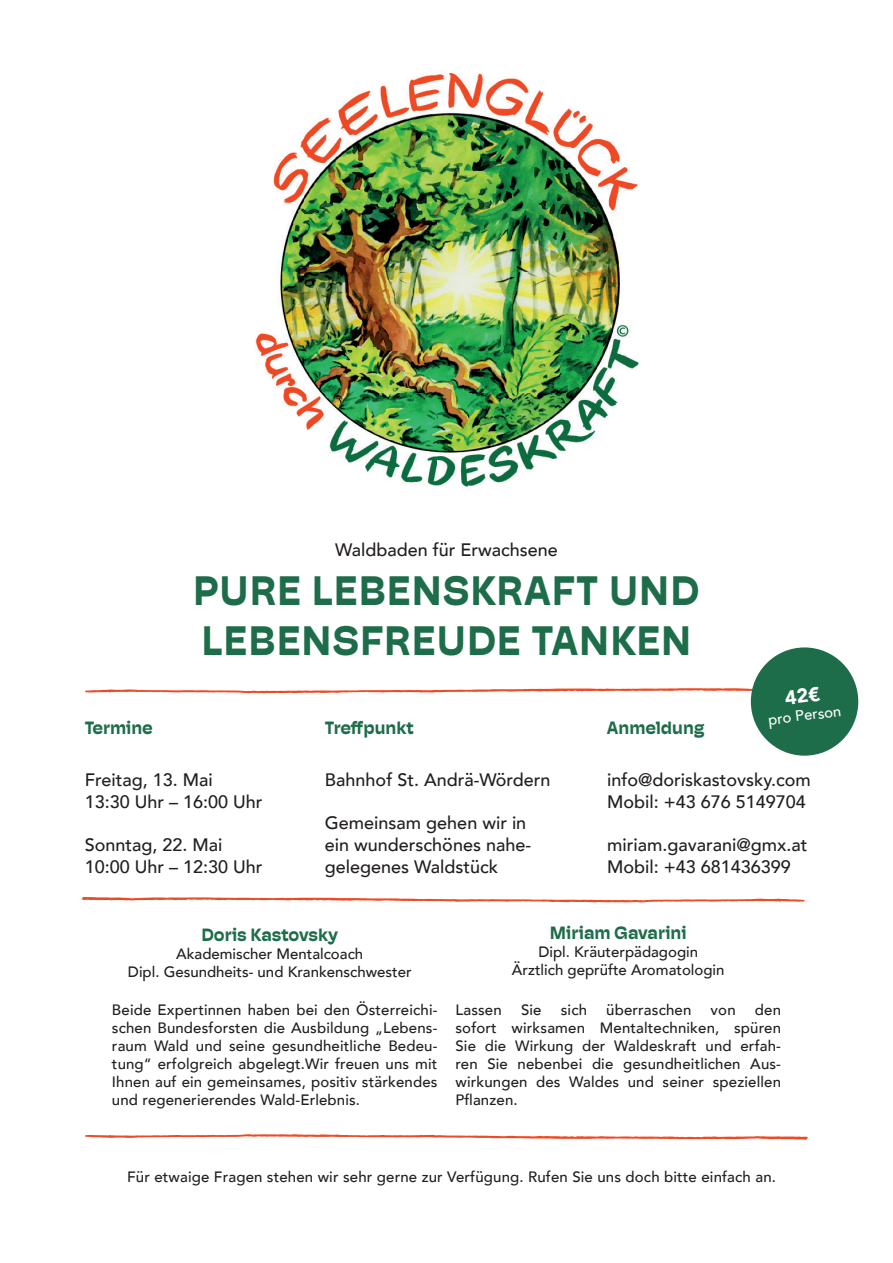
<style>
.page{position:relative;width:893px;height:1263px;background:#fff}
.page>*{position:absolute;margin:0;border:0;box-sizing:border-box;transform-origin:0 0}
.t1{font:700 41.7px/49.9px "Hoss Sharp";letter-spacing:.02em;color:#1e6d4a}
.t2{font:500 18px/21.6px "Avenir";color:#231f20}
.t3{font:700 18px "Hoss Sharp";color:#1e6d4a}
.t4{font:500 15px/18px "Avenir";letter-spacing:.01em;color:#231f20;text-align:justify}
.t5{font:500 14.85px "Avenir";color:#fff}
</style>
<div class="page">
<svg style="left:82px;top:897px;width:723px;height:5px"></svg>
<svg style="left:85px;top:1134px;width:723px;height:6px"></svg>
<img style="left:255px;top:72px;width:384px;height:416px">
<div style="left:751px;top:647px;width:107px;height:109px;background:#1e6d4a;border-radius:50%"></div>
<svg style="left:85px;top:687px;width:668px;height:18px"></svg>
<p class="t2" style="left:335px;top:538px;width:224px">Waldbaden für Erwachsene</p>
<h1 class="t1" style="left:193px;top:565px;width:508px">PURE LEBENSKRAFT UND<br>LEBENSFREUDE TANKEN</h1>
<p class="t3" style="left:85px;top:717px;width:70px">Termine</p>
<p class="t3" style="left:325px;top:717px;width:90px">Treffpunkt</p>
<p class="t3" style="left:607px;top:717px;width:99px">Anmeldung</p>
<p class="t5" style="left:767px;top:707px;width:75px;rotate:-7deg">pro Person</p>
<p class="t2" style="left:85px;top:768px;width:179px">Freitag, 13. Mai<br>13:30 Uhr – 16:00 Uhr</p>
<p class="t2" style="left:85px;top:833px;width:179px">Sonntag, 22. Mai<br>10:00 Uhr – 12:30 Uhr</p>
<p class="t2" style="left:325px;top:768px;width:227px">Bahnhof St. Andrä-Wördern</p>
<p class="t2" style="left:325px;top:811px;width:208px">Gemeinsam gehen wir in ein wunderschönes nahe&shy;gelegenes Waldstück</p>
<p class="t2" style="left:607px;top:768px;width:205px">info@doriskastovsky.com<br>Mobil: +43 676 5149704</p>
<p class="t2" style="left:607px;top:833px;width:202px">miriam.gavarani@gmx.at<br>Mobil: +43 681436399</p>
<p class="t3" style="left:201px;top:924px;width:138px">Doris Kastovsky</p>
<p class="t4" style="left:128px;top:943px;width:285px;text-align:center">Akademischer Mentalcoach<br>Dipl. Gesundheits- und Krankenschwester</p>
<p class="t3" style="left:550px;top:923px;width:138px">Miriam Gavarini</p>
<p class="t4" style="left:512px;top:942px;width:214px;text-align:center">Dipl. Kräuterpädagogin<br>Ärztlich geprüfte Aromatologin</p>
<p class="t4" style="left:112px;top:1000px;width:327px">Beide Expertinnen haben bei den Österreichi&shy;schen Bundesforsten die Ausbildung „Lebens&shy;raum Wald und seine gesundheitliche Bedeu&shy;tung“ erfolgreich abgelegt.Wir freuen uns mit Ihnen auf ein gemeinsames, positiv stärkendes und regenerierendes Wald-Erlebnis.</p>
<p class="t4" style="left:455px;top:1000px;width:48px">Lassen</p>
<p class="t4" style="left:521px;top:1000px;width:22px">Sie</p>
<p class="t4" style="left:561px;top:1000px;width:28px">sich</p>
<p class="t4" style="left:606px;top:1000px;width:87px">überraschen</p>
<p class="t4" style="left:711px;top:1000px;width:27px">von</p>
<p class="t4" style="left:455px;top:1000px;width:327px;text-indent:299px">den sofort wirksamen Mentaltechniken, spüren Sie die Wirkung der Waldeskraft und erfah&shy;ren Sie nebenbei die gesundheitlichen Aus&shy;wirkungen des Waldes und seiner speziellen Pflanzen.</p>
<p class="t4" style="left:127px;top:1167px;width:650px">Für etwaige Fragen stehen wir sehr gerne zur Verfügung. Rufen Sie uns doch bitte einfach an.</p>
</div>
